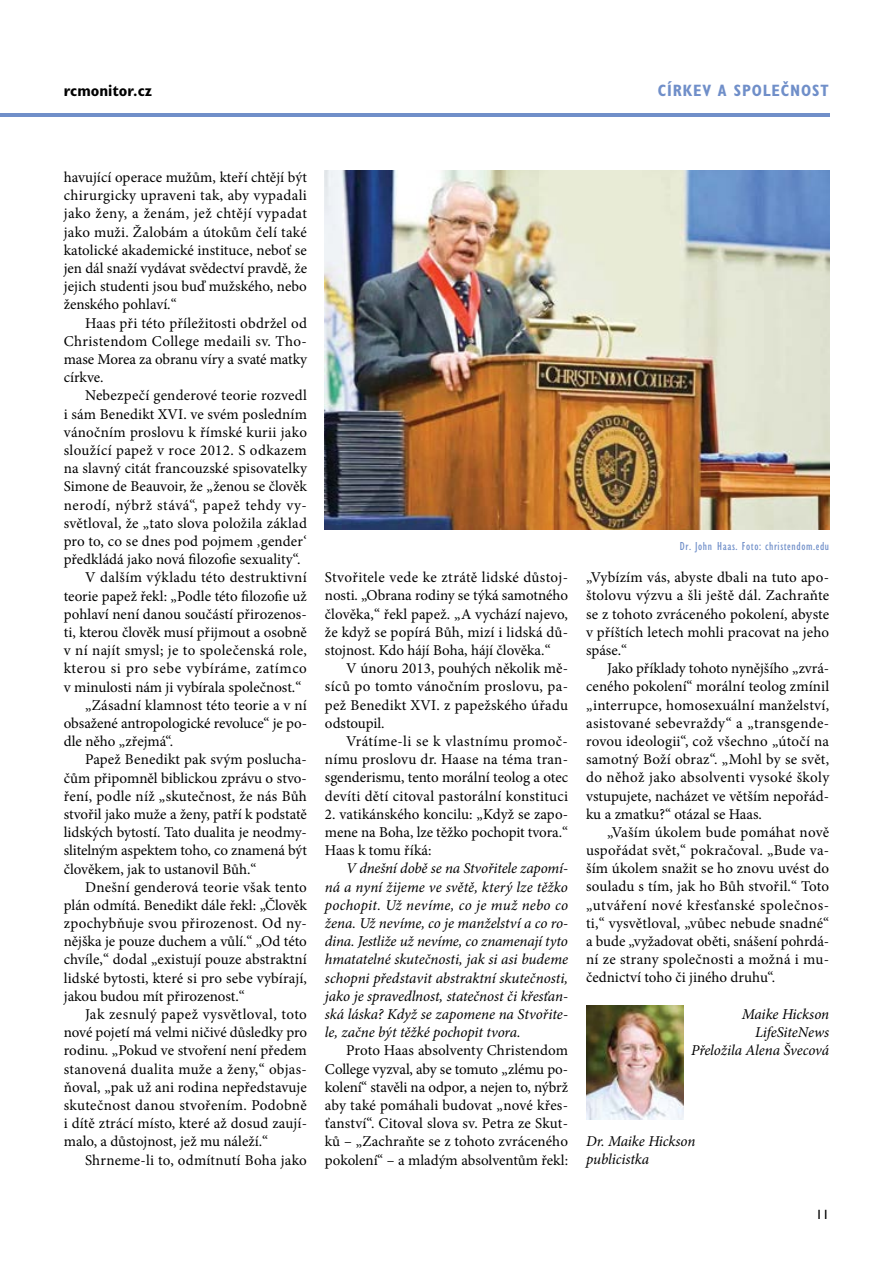
<style>
.page{position:relative;width:893px;height:1263px;background:#fff}
.page>*{position:absolute;margin:0;border:0;box-sizing:border-box;transform-origin:0 0}
.t1{font:700 condensed 16.5px "Gill Sans Std";letter-spacing:.05em;color:#708fc9}
.t2{font:700 condensed 16.5px "Gill Sans Std";color:#000}
.t3{font:15px/18.1px "Minion Pro";letter-spacing:.005em;color:#000;text-align:justify}
.t4{font:italic 15px/18.1px "Minion Pro";letter-spacing:-.005em;color:#000;text-align:justify}
.t5{font:15px "Minion Pro";letter-spacing:.025em;color:#000}
.t6{font:15px "Minion Pro";letter-spacing:.035em;color:#000}
.t7{font:15px "Minion Pro";letter-spacing:.03em;color:#000}
.t8{font:13.5px "Gill Sans Std";color:#000}
.t9{font:condensed 12px "Gill Sans Std";letter-spacing:.05em;color:#708fc9}
</style>
<div class="page">
<hr style="left:0;top:113px;width:829px;height:4px;background:#708fc9">
<img style="left:586px;top:1005px;width:98px;height:115px">
<img style="left:325px;top:170px;width:504px;height:359px">
<p class="t2" style="left:64px;top:81px;width:90px">RCMONITOR.CZ</p>
<p class="t1" style="left:658px;top:81px;width:134px">CÍRKEV A SPO LEČNOST</p>
<p class="t3" style="left:64px;top:168px;width:245px">havující operace mužům, kteří chtějí být chirurgicky upraveni tak, aby vypadali jako ženy, a ženám, jež chtějí vypadat jako muži. Žalobám a útokům čelí také katolické akademické instituce, neboť se jen dál snaží vydávat svědectví pravdě, že jejich studenti jsou buď mužského, nebo ženského pohlaví.“</p>
<p class="t3" style="left:64px;top:314px;width:245px;text-indent:21px">Haas při této příležitosti obdržel od Christendom College medaili sv. Tho&shy;mase Morea za obranu víry a svaté matky církve.</p>
<p class="t3" style="left:85px;top:387px;width:223px">Nebezpečí genderové teorie rozvedl</p>
<p class="t3" style="left:64px;top:405px;width:245px">i sám Benedikt XVI. ve svém posledním</p>
<p class="t3" style="left:64px;top:423px;width:245px">vánočním proslovu k římské kurii jako</p>
<p class="t5" style="left:64px;top:440px;width:245px">sloužící papež v roce 2012. S odkazem</p>
<p class="t3" style="left:64px;top:459px;width:245px">na slavný citát francouzské spisovatelky</p>
<p class="t3" style="left:64px;top:478px;width:245px">Simone de Beauvoir, že „ženou se člověk</p>
<p class="t6" style="left:64px;top:495px;width:245px">nerodí, nýbrž stává“, papež tehdy vy-</p>
<p class="t3" style="left:64px;top:514px;width:245px">světloval, že „tato slova položila základ</p>
<p class="t3" style="left:64px;top:532px;width:245px">pro to, co se dnes pod pojmem ‚gender‘</p>
<p class="t3" style="left:64px;top:550px;width:238px">předkládá jako nová filozofie sexuality“.</p>
<p class="t5" style="left:85px;top:567px;width:223px">V dalším výkladu této destruktivní</p>
<p class="t3" style="left:64px;top:587px;width:245px">teorie papež řekl: „Podle této filozofie už</p>
<p class="t3" style="left:64px;top:605px;width:245px">pohlaví není danou součástí přirozenos-</p>
<p class="t3" style="left:64px;top:623px;width:245px">ti, kterou člověk musí přijmout a osobně</p>
<p class="t5" style="left:64px;top:640px;width:245px">v ní najít smysl; je to společenská role,</p>
<p class="t6" style="left:64px;top:658px;width:245px">kterou si pro sebe vybíráme, zatímco</p>
<p class="t3" style="left:64px;top:678px;width:239px">v minulosti nám ji vybírala společnost.“</p>
<p class="t3" style="left:85px;top:696px;width:223px">„Zásadní klamnost této teorie a v ní</p>
<p class="t3" style="left:64px;top:714px;width:245px">obsažené antropologické revoluce“ je po-</p>
<p class="t3" style="left:64px;top:732px;width:111px">dle něho „zřejmá“.</p>
<p class="t3" style="left:85px;top:750px;width:223px">Papež Benedikt pak svým poslucha-</p>
<p class="t3" style="left:64px;top:769px;width:245px">čům připomněl biblickou zprávu o stvo-</p>
<p class="t3" style="left:64px;top:787px;width:245px">ření, podle níž „skutečnost, že nás Bůh</p>
<p class="t3" style="left:64px;top:805px;width:245px">stvořil jako muže a ženy, patří k podstatě</p>
<p class="t3" style="left:64px;top:823px;width:245px">lidských bytostí. Tato dualita je neodmy-</p>
<p class="t3" style="left:64px;top:841px;width:245px">slitelným aspektem toho, co znamená být</p>
<p class="t3" style="left:64px;top:860px;width:194px">člověkem, jak to ustanovil Bůh.“</p>
<p class="t3" style="left:85px;top:878px;width:223px">Dnešní genderová teorie však tento</p>
<p class="t3" style="left:64px;top:896px;width:245px">plán odmítá. Benedikt dále řekl: „Člověk</p>
<p class="t3" style="left:64px;top:914px;width:245px">zpochybňuje svou přirozenost. Od ny-</p>
<p class="t3" style="left:64px;top:932px;width:245px">nějška je pouze duchem a vůlí.“ „Od této</p>
<p class="t3" style="left:64px;top:951px;width:245px">chvíle,“ dodal „existují pouze abstraktní</p>
<p class="t3" style="left:64px;top:969px;width:245px">lidské bytosti, které si pro sebe vybírají,</p>
<p class="t3" style="left:64px;top:987px;width:183px">jakou budou mít přirozenost.“</p>
<p class="t7" style="left:85px;top:1004px;width:223px">Jak zesnulý papež vysvětloval, toto</p>
<p class="t3" style="left:64px;top:1023px;width:245px">nové pojetí má velmi ničivé důsledky pro</p>
<p class="t3" style="left:64px;top:1042px;width:245px">rodinu. „Pokud ve stvoření není předem</p>
<p class="t3" style="left:64px;top:1060px;width:245px">stanovená dualita muže a ženy,“ objas-</p>
<p class="t3" style="left:64px;top:1078px;width:245px">ňoval, „pak už ani rodina nepředstavuje</p>
<p class="t3" style="left:64px;top:1096px;width:245px">skutečnost danou stvořením. Podobně</p>
<p class="t3" style="left:64px;top:1114px;width:245px">i dítě ztrácí místo, které až dosud zaují-</p>
<p class="t3" style="left:64px;top:1133px;width:206px">malo, a důstojnost, jež mu náleží.“</p>
<p class="t3" style="left:85px;top:1151px;width:223px">Shrneme-li to, odmítnutí Boha jako</p>
<p class="t3" style="left:325px;top:568px;width:245px">Stvořitele vede ke ztrátě lidské důstoj&shy;nosti. „Obrana rodiny se týká samotného člověka,“ řekl papež. „A vychází najevo, že když se popírá Bůh, mizí i lidská dů&shy;stojnost. Kdo hájí Boha, hájí člověka.“</p>
<p class="t3" style="left:325px;top:659px;width:245px;text-indent:21px">V únoru 2013, pouhých několik mě&shy;síců po tomto vánočním proslovu, pa&shy;pež Benedikt XVI. z papežského úřadu odstoupil.</p>
<p class="t3" style="left:325px;top:732px;width:245px;text-indent:21px">Vrátíme-li se k vlastnímu promoč&shy;nímu proslovu dr. Haase na téma tran&shy;sgenderismu, tento morální teolog a otec devíti dětí citoval pastorální konstituci</p>
<p class="t3" style="left:325px;top:805px;width:245px">2. vatikánského koncilu: „Když se zapo&shy;mene na Boha, lze těžko pochopit tvora.“ Haas k tomu říká:</p>
<p class="t4" style="left:325px;top:859px;width:245px;text-indent:21px">V dnešní době se na Stvořitele zapomí&shy;ná a nyní žijeme ve světě, který lze těžko pochopit. Už nevíme, co je muž nebo co žena. Už nevíme, co je manželství a co ro&shy;dina. Jestliže už nevíme, co znamenají tyto hmatatelné skutečnosti, jak si asi budeme schopni představit abstraktní skutečnosti, jako je spravedlnost, statečnost či křesťan&shy;ská láska? Když se zapomene na Stvořite&shy;le, začne být těžké pochopit tvora.</p>
<p class="t3" style="left:325px;top:1041px;width:245px;text-indent:21px">Proto Haas absolventy Christendom College vyzval, aby se tomuto „zlému po&shy;kolení“ stavěli na odpor, a nejen to, nýbrž aby také pomáhali budovat „nové křes&shy;ťanství“. Citoval slova sv. Petra ze Skut&shy;ků – „Zachraňte se z tohoto zvráceného pokolení“ – a mladým absolventům řekl:</p>
<p class="t9" style="left:680px;top:539px;width:151px">Dr. John Haas. Foto: christendom.edu</p>
<p class="t3" style="left:586px;top:568px;width:245px">„Vybízím vás, abyste dbali na tuto apo&shy;štolovu výzvu a šli ještě dál. Zachraňte se z tohoto zvráceného pokolení, abyste v příštích letech mohli pracovat na jeho spáse.“</p>
<p class="t3" style="left:586px;top:659px;width:245px;text-indent:21px">Jako příklady tohoto nynějšího „zvrá&shy;ceného pokolení“ morální teolog zmínil „interrupce, homosexuální manželství, asistované sebevraždy“ a „transgende&shy;rovou ideologii“, což všechno „útočí na samotný Boží obraz“. „Mohl by se svět, do něhož jako absolventi vysoké školy vstupujete, nacházet ve větším nepořád&shy;ku a zmatku?“ otázal se Haas.</p>
<p class="t3" style="left:586px;top:823px;width:245px;text-indent:21px">„Vaším úkolem bude pomáhat nově uspořádat svět,“ pokračoval. „Bude va&shy;ším úkolem snažit se ho znovu uvést do souladu s tím, jak ho Bůh stvořil.“ Toto „utváření nové křesťanské společnos&shy;ti,“ vysvětloval, „vůbec nebude snadné“ a bude „vyžadovat oběti, snášení pohrdá&shy;ní ze strany společnosti a možná i mu&shy;čednictví toho či jiného druhu“.</p>
<p class="t4" style="left:691px;top:1005px;width:140px;text-align:right">Maike Hickson<br>LifeSiteNews<br>Přeložila Alena Švecová</p>
<p class="t4" style="left:586px;top:1132px;width:111px">Dr. Maike Hickson publicistka</p>
<p class="t8" style="left:816px;top:1207px;width:15px">11</p>
</div>
